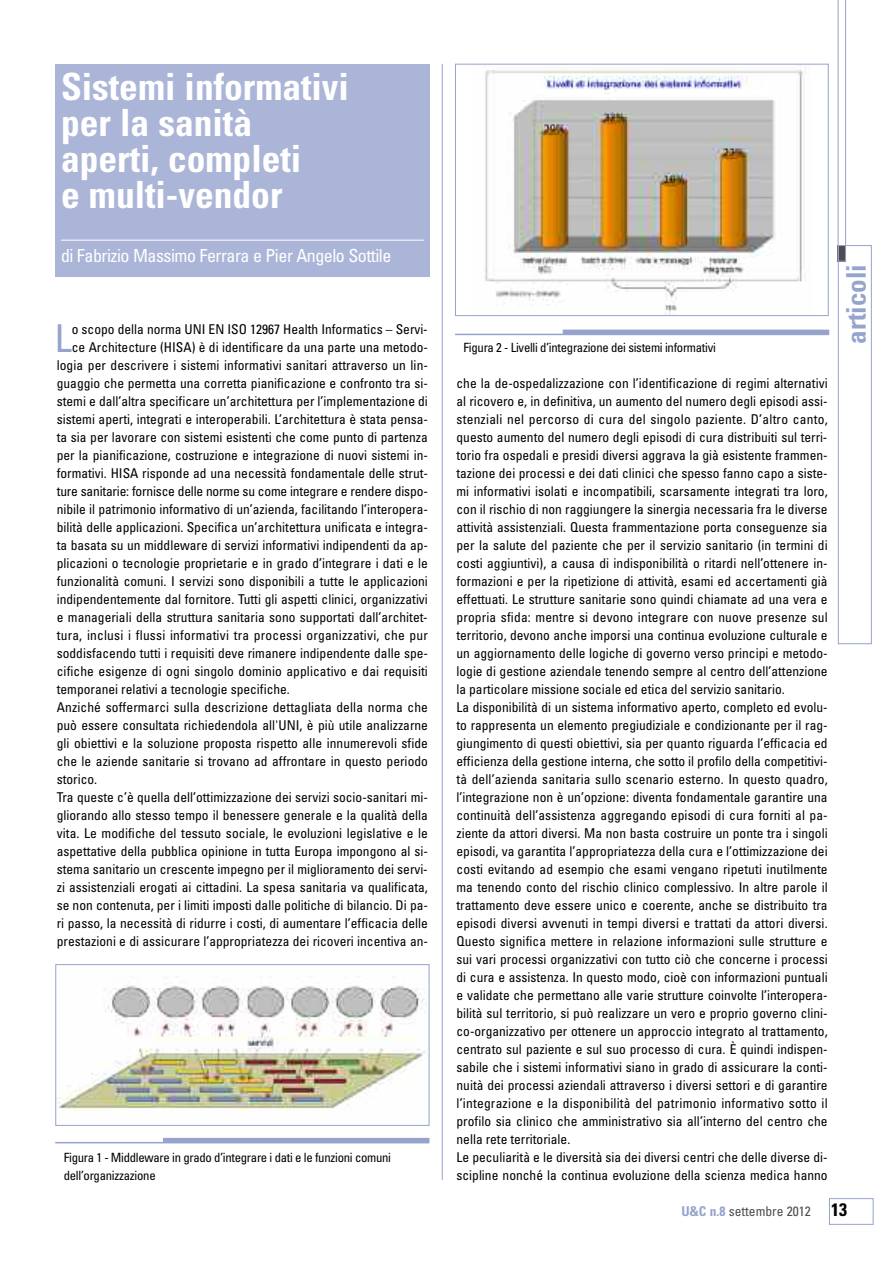
<style>
.page{position:relative;width:893px;height:1263px;background:#fff}
.page>*{position:absolute;margin:0;border:0;box-sizing:border-box;transform-origin:0 0}
.t1{font:condensed 38.4px "Univers";color:#96a3cd}
.t2{font:700 condensed 37.5px/36px "Univers";color:#fff}
.t3{font:700 condensed 27px "Univers";color:#96a3cd}
.t4{font:condensed 18px "Univers";letter-spacing:-.025em;color:#fff}
.t5{font:condensed 13.5px/18px "Univers";color:#000}
.t6{font:condensed 13.5px "Univers";color:#4d4d4d}
.t7{font:condensed 12.75px/18px "Univers";letter-spacing:-.02em;color:#000}
.s1{font-weight:700;color:#96a3cd}
.s2{font-weight:700;font-size:18px;color:#000}
</style>
<div class="page">
<div style="left:829px;top:1198px;width:44px;height:27px;border:1px solid #96a3cd"></div>
<hr style="left:442px;top:64px;width:1px;height:1116px;background:#96a3cd">
<svg style="left:838px;top:0;width:8px;height:262px"></svg>
<div style="left:55px;top:64px;width:374px;height:212px;background:#abb5d7"></div>
<hr style="left:61px;top:240px;width:363px;height:1px;background:#fff">
<img style="left:57px;top:976px;width:369px;height:135px">
<div style="left:55px;top:964px;width:374px;height:162px;border:1px solid #96a3cd"></div>
<hr style="left:55px;top:1142px;width:374px;height:1px;background:#96a3cd">
<hr style="left:163px;top:1138px;width:266px;height:4px;background:#96a3cd">
<img style="left:485px;top:66px;width:321px;height:248px">
<div style="left:455px;top:64px;width:374px;height:252px;border:1px solid #96a3cd"></div>
<hr style="left:455px;top:334px;width:374px;height:1px;background:#96a3cd">
<hr style="left:563px;top:330px;width:266px;height:4px;background:#96a3cd">
<div style="left:838px;top:245px;width:34px;height:399px;border:1px solid #96a3cd"></div>
<h2 class="t2" style="left:61px;top:72px;width:290px">Sistemi informativi per la sanità aperti, completi<br>e multi-vendor</h2>
<h3 class="t4" style="left:61px;top:249px;width:332px">di Fabrizio Massimo Ferrara e Pier Angelo Sottile</h3>
<h1 class="t1" style="left:55px;top:324px;width:19px">L</h1>
<p class="t5" style="left:72px;top:321px;width:357px">o scopo della norma UNI EN ISO 12967 Health Informatics – Servi-</p>
<p class="t5" style="left:72px;top:339px;width:358px">ce Architecture (HISA) è di identificare da una parte una metodo-</p>
<p class="t5" style="left:57px;top:357px;width:373px">logia per descrivere i sistemi informativi sanitari attraverso un lin-</p>
<p class="t5" style="left:57px;top:375px;width:373px">guaggio che permetta una corretta pianificazione e confronto tra si-</p>
<p class="t5" style="left:57px;top:393px;width:373px">stemi e dall’altra specificare un’architettura per l’implementazione di</p>
<p class="t5" style="left:57px;top:411px;width:373px">sistemi aperti, integrati e interoperabili. L’architettura è stata pensa-</p>
<p class="t5" style="left:57px;top:429px;width:373px">ta sia per lavorare con sistemi esistenti che come punto di partenza</p>
<p class="t5" style="left:57px;top:447px;width:373px">per la pianificazione, costruzione e integrazione di nuovi sistemi in-</p>
<p class="t5" style="left:57px;top:465px;width:373px">formativi. HISA risponde ad una necessità fondamentale delle strut-</p>
<p class="t5" style="left:57px;top:483px;width:373px">ture sanitarie: fornisce delle norme su come integrare e rendere dispo-</p>
<p class="t5" style="left:57px;top:501px;width:373px">nibile il patrimonio informativo di un’azienda, facilitando l’interopera-</p>
<p class="t5" style="left:57px;top:519px;width:373px">bilità delle applicazioni. Specifica un’architettura unificata e integra-</p>
<p class="t5" style="left:57px;top:537px;width:373px">ta basata su un middleware di servizi informativi indipendenti da ap-</p>
<p class="t5" style="left:57px;top:555px;width:373px">plicazioni o tecnologie proprietarie e in grado d’integrare i dati e le</p>
<p class="t5" style="left:57px;top:573px;width:373px">funzionalità comuni. I servizi sono disponibili a tutte le applicazioni</p>
<p class="t5" style="left:57px;top:591px;width:373px">indipendentemente dal fornitore. Tutti gli aspetti clinici, organizzativi</p>
<p class="t5" style="left:57px;top:609px;width:372px">e manageriali della struttura sanitaria sono supportati dall’architet-</p>
<p class="t5" style="left:57px;top:627px;width:373px">tura, inclusi i flussi informativi tra processi organizzativi, che pur</p>
<p class="t5" style="left:57px;top:645px;width:373px">soddisfacendo tutti i requisiti deve rimanere indipendente dalle spe-</p>
<p class="t5" style="left:57px;top:663px;width:373px">cifiche esigenze di ogni singolo dominio applicativo e dai requisiti</p>
<p class="t5" style="left:57px;top:681px;width:235px">temporanei relativi a tecnologie specifiche.</p>
<p class="t5" style="left:57px;top:699px;width:373px">Anziché soffermarci sulla descrizione dettagliata della norma che</p>
<p class="t5" style="left:57px;top:717px;width:373px">può essere consultata richiedendola all'UNI, è più utile analizzarne</p>
<p class="t5" style="left:57px;top:735px;width:373px">gli obiettivi e la soluzione proposta rispetto alle innumerevoli sfide</p>
<p class="t5" style="left:57px;top:753px;width:373px">che le aziende sanitarie si trovano ad affrontare in questo periodo</p>
<p class="t5" style="left:57px;top:771px;width:42px">storico.</p>
<p class="t5" style="left:57px;top:789px;width:373px">Tra queste c’è quella dell’ottimizzazione dei servizi socio-sanitari mi-</p>
<p class="t5" style="left:57px;top:807px;width:373px">gliorando allo stesso tempo il benessere generale e la qualità della</p>
<p class="t5" style="left:57px;top:825px;width:373px">vita. Le modifiche del tessuto sociale, le evoluzioni legislative e le</p>
<p class="t5" style="left:57px;top:843px;width:373px">aspettative della pubblica opinione in tutta Europa impongono al si-</p>
<p class="t5" style="left:57px;top:861px;width:372px">stema sanitario un crescente impegno per il miglioramento dei servi-</p>
<p class="t5" style="left:57px;top:879px;width:373px">zi assistenziali erogati ai cittadini. La spesa sanitaria va qualificata,</p>
<p class="t5" style="left:57px;top:897px;width:373px">se non contenuta, per i limiti imposti dalle politiche di bilancio. Di pa-</p>
<p class="t5" style="left:57px;top:915px;width:373px">ri passo, la necessità di ridurre i costi, di aumentare l’efficacia delle</p>
<p class="t5" style="left:57px;top:933px;width:373px">prestazioni e di assicurare l’appropriatezza dei ricoveri incentiva an-</p>
<p class="t7" style="left:64px;top:1149px;width:329px">Figura 1 - Middleware in grado d’integrare i dati e le funzioni comuni dell’organizzazione</p>
<p class="t7" style="left:464px;top:339px;width:254px">Figura 2 - Livelli d’integrazione dei sistemi informativi</p>
<p class="t5" style="left:456px;top:375px;width:373px">che la de-ospedalizzazione con l’identificazione di regimi alternativi al ricovero e, in definitiva, un aumento del numero degli episodi assi&shy;stenziali nel percorso di cura del singolo paziente. D’altro canto, questo aumento del numero degli episodi di cura distribuiti sul terri&shy;torio fra ospedali e presidi diversi aggrava la già esistente frammen&shy;tazione dei processi e dei dati clinici che spesso fanno capo a siste&shy;mi informativi isolati e incompatibili, scarsamente integrati tra loro, con il rischio di non raggiungere la sinergia necessaria fra le diverse attività assistenziali. Questa frammentazione porta conseguenze sia per la salute del paziente che per il servizio sanitario (in termini di costi aggiuntivi), a causa di indisponibilità o ritardi nell’ottenere in&shy;formazioni e per la ripetizione di attività, esami ed accertamenti già effettuati. Le strutture sanitarie sono quindi chiamate ad una vera e propria sfida: mentre si devono integrare con nuove presenze sul territorio, devono anche imporsi una continua evoluzione culturale e un aggiornamento delle logiche di governo verso principi e metodo&shy;logie di gestione aziendale tenendo sempre al centro dell’attenzione la particolare missione sociale ed etica del servizio sanitario.<br>La disponibilità di un sistema informativo aperto, completo ed evolu&shy;to rappresenta un elemento pregiudiziale e condizionante per il rag&shy;giungimento di questi obiettivi, sia per quanto riguarda l’efficacia ed efficienza della gestione interna, che sotto il profilo della competitivi&shy;tà dell’azienda sanitaria sullo scenario esterno. In questo quadro, l’integrazione non è un’opzione: diventa fondamentale garantire una continuità dell’assistenza aggregando episodi di cura forniti al pa&shy;ziente da attori diversi. Ma non basta costruire un ponte tra i singoli episodi, va garantita l’appropriatezza della cura e l’ottimizzazione dei costi evitando ad esempio che esami vengano ripetuti inutilmente ma tenendo conto del rischio clinico complessivo. In altre parole il trattamento deve essere unico e coerente, anche se distribuito tra episodi diversi avvenuti in tempi diversi e trattati da attori diversi.<br>Questo significa mettere in relazione informazioni sulle strutture e sui vari processi organizzativi con tutto ciò che concerne i processi di cura e assistenza. In questo modo, cioè con informazioni puntuali e validate che permettano alle varie strutture coinvolte l’interopera&shy;bilità sul territorio, si può realizzare un vero e proprio governo clini&shy;co-organizzativo per ottenere un approccio integrato al trattamento, centrato sul paziente e sul suo processo di cura. È quindi indispen&shy;sabile che i sistemi informativi siano in grado di assicurare la conti&shy;nuità dei processi aziendali attraverso i diversi settori e di garantire l’integrazione e la disponibilità del patrimonio informativo sotto il profilo sia clinico che amministrativo sia all’interno del centro che nella rete territoriale.<br>Le peculiarità e le diversità sia dei diversi centri che delle diverse di&shy;scipline nonché la continua evoluzione della scienza medica hanno</p>
<h3 class="t3" style="left:846px;top:344px;width:81px;rotate:-90deg">articoli</h3>
<p class="t6" style="left:682px;top:1206px;width:167px"><span class="s1">U&amp;C n.8</span> settembre 2012 <span class="s2">13</span></p>
</div>
